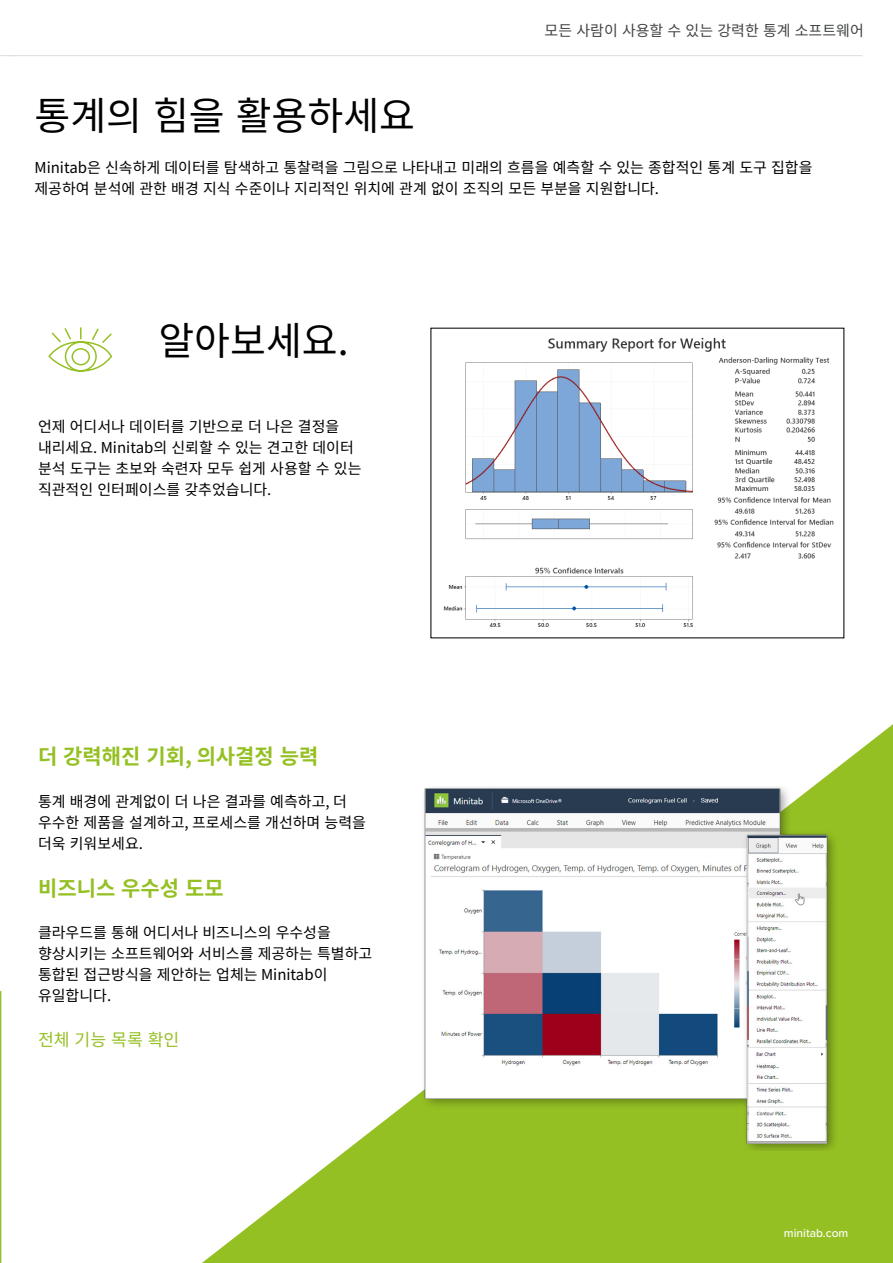
<style>
.page{position:relative;width:893px;height:1263px;background:#fff}
.page>*{position:absolute;margin:0;border:0;box-sizing:border-box;transform-origin:0 0}
.t1{font:39px "Noto Sans KR";color:#000}
.t2{font:700 21px "Noto Sans KR";color:#95c023}
.t3{font:17.25px "Noto Sans CJ Kkr";color:#95c023}
.t4{font:15px/21px "Noto Sans KR";color:#000}
.t5{font:15px "Noto Sans KR";color:#424446}
.t6{font:500 12px "Proxima Nova";color:#fff}
</style>
<div class="page">
<hr style="left:8px;top:55px;width:854px;height:1px;background:#dbdee2">
<svg style="left:202px;top:724px;width:691px;height:539px"></svg>
<img style="left:443px;top:337px;width:391px;height:290px">
<img style="left:422px;top:787px;width:441px;height:363px">
<svg style="left:48px;top:327px;width:65px;height:45px"></svg>
<svg style="left:0;top:991px;width:1px;height:272px"></svg>
<p class="t5" style="left:545px;top:22px;width:321px">모든 사람이 사용할 수 있는 강력한 통계 소프트웨어</p>
<h1 class="t1" style="left:34px;top:93px;width:382px">통계의 힘을 활용하세요</h1>
<p class="t4" style="left:34px;top:157px;width:780px">Minitab은 신속하게 데이터를 탐색하고 통찰력을 그림으로 나타내고 미래의 흐름을 예측할 수 있는 종합적인 통계 도구 집합을 제공하여 분석에 관한 배경 지식 수준이나 지리적인 위치에 관계 없이 조직의 모든 부분을 지원합니다.</p>
<h1 class="t1" style="left:158px;top:318px;width:192px">알아보세요.</h1>
<p class="t4" style="left:38px;top:417px;width:325px">언제 어디서나 데이터를 기반으로 더 나은 결정을 내리세요. Minitab의 신뢰할 수 있는 견고한 데이터 분석 도구는 초보와 숙련자 모두 쉽게 사용할 수 있는 직관적인 인터페이스를 갖추었습니다.</p>
<h2 class="t2" style="left:38px;top:745px;width:282px">더 강력해진 기회, 의사결정 능력</h2>
<p class="t4" style="left:38px;top:791px;width:329px">통계 배경에 관계없이 더 나은 결과를 예측하고, 더 우수한 제품을 설계하고, 프로세스를 개선하며 능력을 더욱 키워보세요.</p>
<h2 class="t2" style="left:38px;top:876px;width:187px">비즈니스 우수성 도모</h2>
<p class="t4" style="left:38px;top:922px;width:336px">클라우드를 통해 어디서나 비즈니스의 우수성을 향상시키는 소프트웨어와 서비스를 제공하는 특별하고 통합된 접근방식을 제안하는 업체는 Minitab이 유일합니다.</p>
<p class="t3" style="left:38px;top:1030px;width:143px">전체 기능 목록 확인</p>
<p class="t6" style="left:784px;top:1223px;width:66px">minitab.com</p>
</div>
